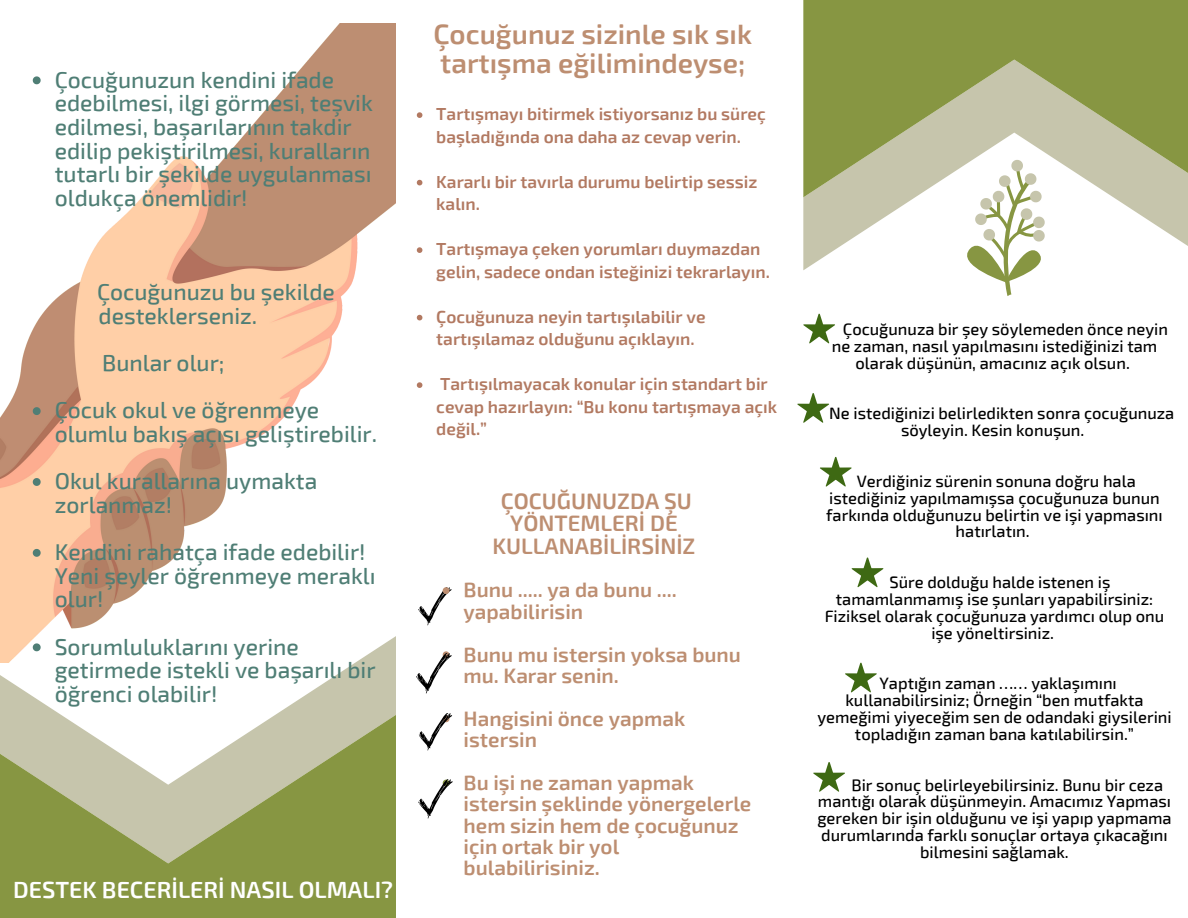
<style>
.page{position:relative;width:1188px;height:918px;background:#fff}
.page>*{position:absolute;margin:0;border:0;box-sizing:border-box;transform-origin:0 0}
.t1{font:600 28.05px/29.2px "Exo 2";color:#bd8e71}
.t2{font:600 23.4px "Exo 2";color:#fff}
.t3{font:500 22.8px/23.7px "Exo 2";color:#4f7e75}
.t4{font:600 22.35px/22.5px "Exo 2";color:#bd8e71;text-align:center}
.t5{font:600 20.85px/21.3px "Exo 2";color:#bd8e71}
.t6{font:600 17.4px/22.5px "Exo 2";color:#b27961}
.t7{font:500 16.5px/16.8px "Exo 2";color:#000;text-align:center}
</style>
<div class="page">
<svg style="left:0;top:663px;width:396px;height:52px"></svg>
<svg style="left:0;top:715px;width:396px;height:203px;background:#a5ae74"></svg>
<svg style="left:803px;top:197px;width:385px;height:73px"></svg>
<svg style="left:803px;top:0;width:385px;height:197px;background:#9fa96b"></svg>
<svg style="left:967px;top:160px;width:78px;height:136px"></svg>
<img style="left:0;top:24px;width:396px;height:639px">
<svg style="left:418px;top:587px;width:34px;height:38px"></svg>
<svg style="left:416px;top:651px;width:36px;height:43px"></svg>
<svg style="left:419px;top:713px;width:34px;height:38px"></svg>
<svg style="left:418px;top:779px;width:35px;height:40px"></svg>
<svg style="left:797px;top:393px;width:32px;height:30px"></svg>
<svg style="left:803px;top:313px;width:32px;height:31px"></svg>
<svg style="left:820px;top:457px;width:32px;height:30px"></svg>
<svg style="left:851px;top:557px;width:33px;height:30px"></svg>
<svg style="left:845px;top:662px;width:32px;height:31px"></svg>
<svg style="left:813px;top:762px;width:32px;height:30px"></svg>
<svg style="left:33px;top:76px;width:8px;height:8px"></svg>
<svg style="left:33px;top:407px;width:8px;height:8px"></svg>
<svg style="left:33px;top:478px;width:8px;height:8px"></svg>
<svg style="left:33px;top:549px;width:8px;height:8px"></svg>
<svg style="left:33px;top:643px;width:8px;height:8px"></svg>
<svg style="left:417px;top:112px;width:5px;height:6px"></svg>
<svg style="left:417px;top:180px;width:5px;height:5px"></svg>
<svg style="left:417px;top:247px;width:5px;height:6px"></svg>
<svg style="left:417px;top:315px;width:5px;height:5px"></svg>
<svg style="left:417px;top:382px;width:5px;height:6px"></svg>
<p class="t3" style="left:55px;top:67px;width:320px">Çocuğunuzun kendini ifade edebilmesi, ilgi görmesi, teşvik edilmesi, başarılarının takdir edilip pekiştirilmesi, kuralların tutarlı bir şekilde uygulanması oldukça önemlidir!</p>
<p class="t3" style="left:97px;top:279px;width:239px">Çocuğunuzu bu şekilde desteklerseniz.</p>
<p class="t3" style="left:102px;top:350px;width:124px">Bunlar olur;</p>
<p class="t3" style="left:55px;top:397px;width:324px">Çocuk okul ve öğrenmeye olumlu bakış açısı geliştirebilir.</p>
<p class="t3" style="left:55px;top:468px;width:264px">Okul kurallarına uymakta zorlanmaz!</p>
<p class="t3" style="left:55px;top:539px;width:322px">Kendini rahatça ifade edebilir!<br>Yeni şeyler öğrenmeye meraklı olur!</p>
<p class="t3" style="left:55px;top:634px;width:322px">Sorumluluklarını yerine getirmede istekli ve başarılı bir öğrenci olabilir!</p>
<p class="t2" style="left:13px;top:874px;width:382px">DESTEK BECERİLERİ NASIL OLMALI?</p>
<p class="t1" style="left:433px;top:18px;width:320px">Çocuğunuz sizinle sık sık tartışma eğilimindeyse;</p>
<p class="t6" style="left:436px;top:102px;width:331px">Tartışmayı bitirmek istiyorsanız bu süreç başladığında ona daha az cevap verin.</p>
<p class="t6" style="left:436px;top:169px;width:323px">Kararlı bir tavırla durumu belirtip sessiz kalın.</p>
<p class="t6" style="left:436px;top:237px;width:335px">Tartışmaya çeken yorumları duymazdan gelin, sadece ondan isteğinizi tekrarlayın.</p>
<p class="t6" style="left:436px;top:304px;width:271px">Çocuğunuza neyin tartışılabilir ve tartışılamaz olduğunu açıklayın.</p>
<p class="t6" style="left:436px;top:372px;width:342px">Tartışılmayacak konular için standart bir cevap hazırlayın: “Bu konu tartışmaya açık değil.”</p>
<p class="t4" style="left:493px;top:488px;width:204px">ÇOCUĞUNUZDA ŞU<br>YÖNTEMLERİ DE<br>KULLANABİLİRSİNİZ</p>
<p class="t5" style="left:464px;top:578px;width:215px">Bunu ..... ya da bunu .... yapabilirisin</p>
<p class="t5" style="left:464px;top:642px;width:279px">Bunu mu istersin yoksa bunu mu. Karar senin.</p>
<p class="t5" style="left:464px;top:707px;width:223px">Hangisini önce yapmak istersin</p>
<p class="t5" style="left:464px;top:771px;width:289px">Bu işi ne zaman yapmak istersin şeklinde yönergelerle hem sizin hem de çocuğunuz için ortak bir yol bulabilirisiniz.</p>
<p class="t7" style="left:843px;top:320px;width:327px">Çocuğunuza bir şey söylemeden önce neyin</p>
<p class="t7" style="left:832px;top:337px;width:327px">ne zaman, nasıl yapılmasını istediğinizi tam</p>
<p class="t7" style="left:856px;top:354px;width:276px">olarak düşünün, amacınız açık olsun.</p>
<p class="t7" style="left:901px;top:404px;width:275px;text-align:left;text-indent:-72px">Ne istediğinizi belirledikten sonra çocuğunuza söyleyin. Kesin konuşun.</p>
<p class="t7" style="left:826px;top:472px;width:338px">Verdiğiniz sürenin sonuna doğru hala istediğiniz yapılmamışsa çocuğunuza bunun farkında olduğunuzu belirtin ve işi yapmasını hatırlatın.</p>
<p class="t7" style="left:890px;top:573px;width:222px">Süre dolduğu halde istenen iş</p>
<p class="t7" style="left:836px;top:590px;width:319px">tamamlanmamış ise şunları yapabilirsiniz:</p>
<p class="t7" style="left:825px;top:607px;width:341px">Fiziksel olarak çocuğunuza yardımcı olup onu</p>
<p class="t7" style="left:931px;top:624px;width:124px">işe yöneltirsiniz.</p>
<p class="t7" style="left:817px;top:674px;width:356px">Yaptığın zaman …… yaklaşımını kullanabilirsiniz; Örneğin “ben mutfakta yemeğimi yiyeceğim sen de odandaki giysilerini topladığın zaman bana katılabilirsin.”</p>
<p class="t7" style="left:851px;top:776px;width:313px">Bir sonuç belirleyebilirsiniz. Bunu bir ceza</p>
<p class="t7" style="left:818px;top:792px;width:355px">mantığı olarak düşünmeyin. Amacımız Yapması</p>
<p class="t7" style="left:817px;top:809px;width:356px">gereken bir işin olduğunu ve işi yapıp yapmama</p>
<p class="t7" style="left:821px;top:826px;width:348px">durumlarında farklı sonuçlar ortaya çıkacağını</p>
<p class="t7" style="left:920px;top:843px;width:150px">bilmesini sağlamak.</p>
</div>
